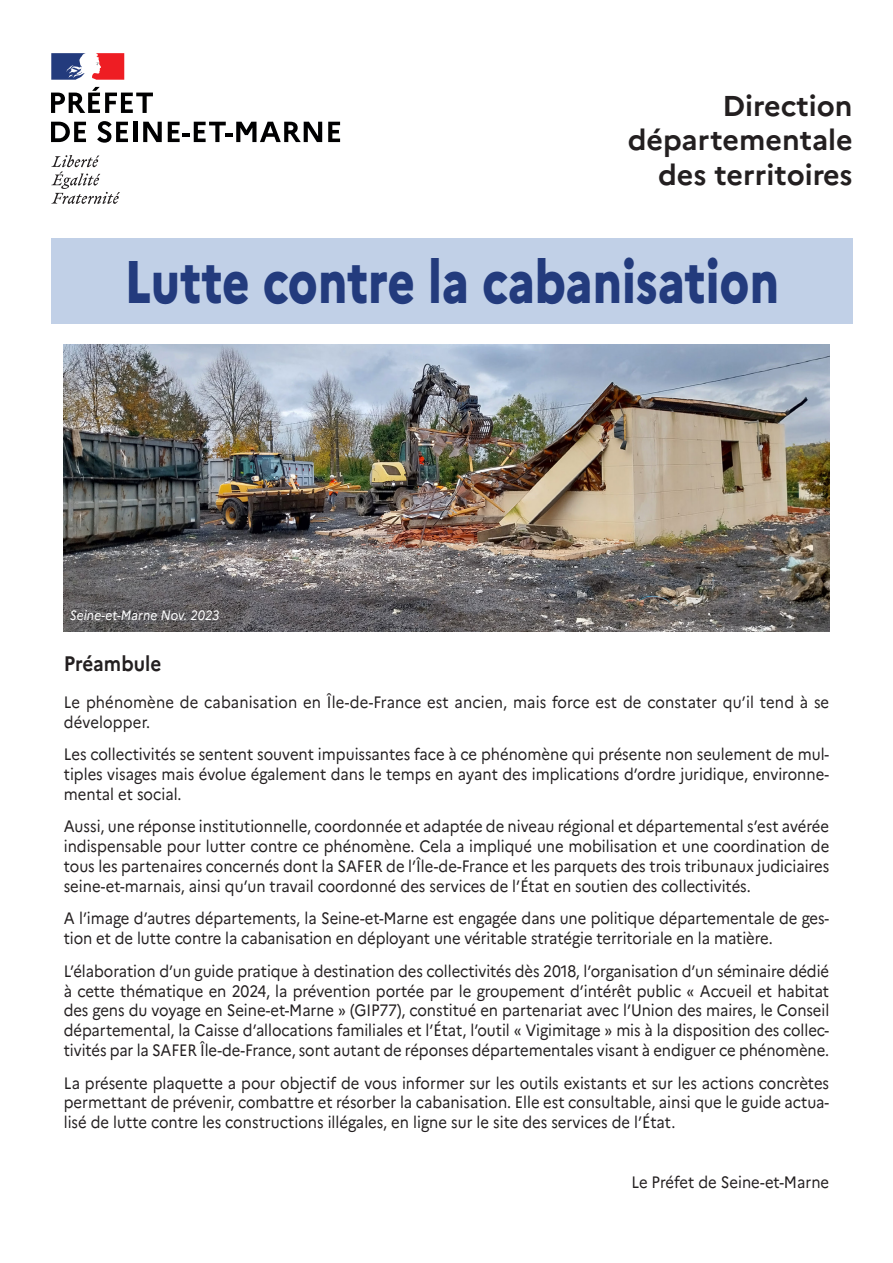
<style>
.page{position:relative;width:893px;height:1263px;background:#fff}
.page>*{position:absolute;margin:0;border:0;box-sizing:border-box;transform-origin:0 0}
.t1{font:800 60px "Marianne";color:#233b7d;scale:.8 1}
.t2{font:700 28.65px/34.3px "Marianne";color:#231f20;text-align:right}
.t3{font:700 21px "Marianne";color:#231f20;scale:.9 1}
.t4{font:16.5px/19.8px "Marianne";letter-spacing:-.005em;color:#231f20;text-align:justify;scale:.9 1}
.t5{font:italic 13.5px "Marianne";letter-spacing:.005em;color:#fff;scale:.9 1}
</style>
<div class="page">
<svg style="left:51px;top:155px;width:69px;height:49px"></svg>
<svg style="left:51px;top:53px;width:35px;height:27px"></svg>
<svg style="left:92px;top:53px;width:32px;height:27px"></svg>
<svg style="left:51px;top:87px;width:102px;height:26px"></svg>
<svg style="left:51px;top:122px;width:35px;height:20px"></svg>
<svg style="left:97px;top:121px;width:31px;height:22px"></svg>
<hr style="left:133px;top:122px;width:4px;height:20px;background:#000001">
<svg style="left:143px;top:122px;width:19px;height:20px"></svg>
<svg style="left:168px;top:122px;width:154px;height:20px"></svg>
<svg style="left:328px;top:122px;width:12px;height:20px"></svg>
<div style="left:51px;top:238px;width:802px;height:85px;background:#c1d0e7"></div>
<img style="left:64px;top:344px;width:765px;height:287px">
<p class="t2" style="left:628px;top:88px;width:227px">Direction départementale des territoires</p>
<p class="t1" style="left:124px;top:245px;width:820px">Lutte contre la cabanisation</p>
<p class="t5" style="left:70px;top:606px;width:168px">Seine-et-Marne Nov. 2023</p>
<p class="t3" style="left:64px;top:651px;width:110px">Préambule</p>
<p class="t4" style="left:64px;top:692px;width:852px">Le phénomène de cabanisation en Île-de-France est ancien, mais force est de constater qu’il tend à se développer.</p>
<p class="t4" style="left:64px;top:744px;width:852px">Les collectivités se sentent souvent impuissantes face à ce phénomène qui présente non seulement de mul&shy;tiples visages mais évolue également dans le temps en ayant des implications d’ordre juridique, environne&shy;mental et social.</p>
<p class="t4" style="left:64px;top:816px;width:852px">Aussi, une réponse institutionnelle, coordonnée et adaptée de niveau régional et départemental s’est avérée indispensable pour lutter contre ce phénomène. Cela a impliqué une mobilisation et une coordination de tous les partenaires concernés dont la SAFER de l’Île-de-France et les parquets des trois tribunaux judiciaires seine-et-marnais, ainsi qu’un travail coordonné des services de l’État en soutien des collectivités.</p>
<p class="t4" style="left:64px;top:908px;width:852px">A l’image d’autres départements, la Seine-et-Marne est engagée dans une politique départementale de ges&shy;tion et de lutte contre la cabanisation en déployant une véritable stratégie territoriale en la matière.</p>
<p class="t4" style="left:64px;top:961px;width:852px">L’élaboration d’un guide pratique à destination des collectivités dès 2018, l’organisation d’un séminaire dédié à cette thématique en 2024, la prévention portée par le groupement d’intérêt public « Accueil et habitat des gens du voyage en Seine-et-Marne » (GIP77), constitué en partenariat avec l’Union des maires, le Conseil départemental, la Caisse d’allocations familiales et l’État, l’outil « Vigimitage » mis à la disposition des collec&shy;tivités par la SAFER Île-de-France, sont autant de réponses départementales visant à endiguer ce phénomène.</p>
<p class="t4" style="left:64px;top:1073px;width:852px">La présente plaquette a pour objectif de vous informer sur les outils existants et sur les actions concrètes permettant de prévenir, combattre et résorber la cabanisation. Elle est consultable, ainsi que le guide actua&shy;lisé de lutte contre les constructions illégales, en ligne sur le site des services de l’État.</p>
<p class="t4" style="left:631px;top:1172px;width:221px">Le Préfet de Seine-et-Marne</p>
</div>
